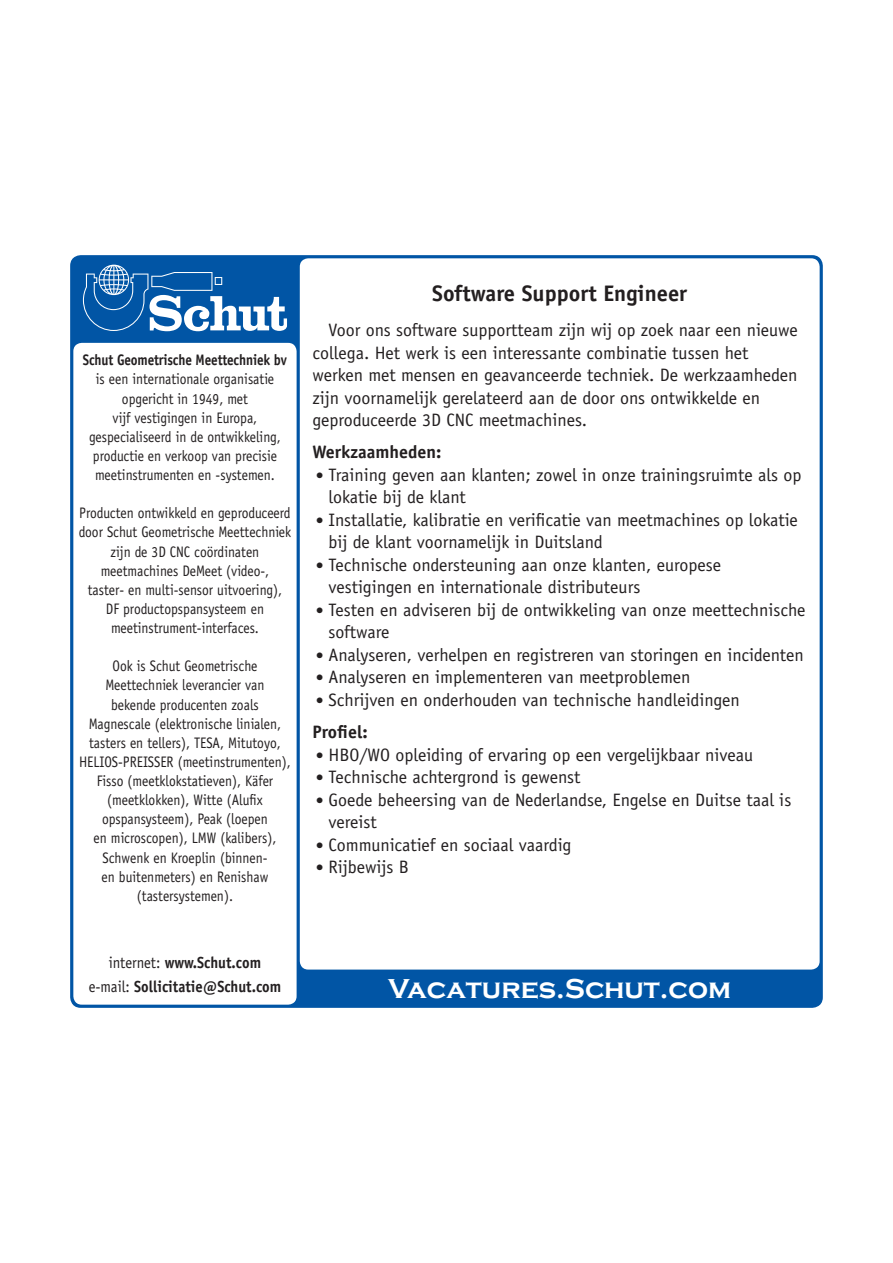
<style>
.page{position:relative;width:893px;height:1263px;background:#fff}
.page>*{position:absolute;margin:0;border:0;box-sizing:border-box;transform-origin:0 0}
.t1{font:700 28.2px "Copperplate Gothic";color:#fff}
.t2{font:700 22.5px "Officina Sans";color:#231f20}
.t3{font:18px/22.5px "Officina Sans";color:#231f20}
.t4{font:700 18px "Officina Sans";color:#231f20}
.t5{font:700 16.05px/23.4px "Officina Sans";color:#231f20;text-align:center;scale:.91 1}
.t6{font:15.3px/19px "Officina Sans";color:#231f20;text-align:center;scale:.89 1}
.t7{font:700 15.3px "Officina Sans";letter-spacing:-.01em;color:#231f20;scale:.86 1}
.s1{font-weight:400}
.s2{font-size:15.75px}
.s3{font-weight:700}
</style>
<div class="page">
<div style="left:70px;top:255px;width:753px;height:753px;background:#0155a5;border-radius:11px"></div>
<div style="left:73px;top:343px;width:224px;height:662px;background:#fff;border-radius:9px"></div>
<div style="left:300px;top:258px;width:520px;height:711px;background:#fff;border-radius:9px"></div>
<svg style="left:83px;top:265px;width:204px;height:66px"></svg>
<p class="t7" style="left:83px;top:350px;width:239px">Schut Geometrische Meettechniek bv</p>
<p class="t6" style="left:89px;top:370px;width:217px">is een internationale organisatie opgericht in 1949, met<br>vijf vestigingen in Europa, gespecialiseerd in de ontwikkeling, productie en verkoop van precisie meetinstrumenten en -systemen.</p>
<p class="t6" style="left:79px;top:504px;width:240px">Producten ontwikkeld en geproduceerd door Schut Geometrische Meettechniek zijn de 3D CNC coördinaten meetmachines DeMeet (video-,<br>taster- en multi-sensor uitvoering),<br>DF productopspansysteem en meetinstrument-interfaces.</p>
<p class="t6" style="left:79px;top:657px;width:240px">Ook is Schut Geometrische<br>Meettechniek leverancier van<br>bekende producenten zoals<br>Magnescale (elektronische linialen, tasters en tellers), TESA, Mitutoyo,<br>HELIOS-PREISSER (meetinstrumenten),<br>Fisso (meetklokstatieven), Käfer (meetklokken), Witte (Alufix opspansysteem), Peak (loepen<br>en microscopen), LMW (kalibers),<br>Schwenk en Kroeplin (binnen-<br>en buitenmeters) en Renishaw (tastersystemen).</p>
<p class="t5" style="left:89px;top:951px;width:213px"><span class="s1">internet:</span> www.Schut.com <span class="s1">e-mail:</span> Sollicitatie@Schut.com</p>
<p class="t2" style="left:432px;top:279px;width:256px">Software Support Engineer</p>
<p class="t3" style="left:313px;top:319px;width:487px;text-indent:16px">Voor ons software supportteam zijn wij op zoek naar een nieuwe collega. Het werk is een interessante combinatie tussen het werken met mensen en geavanceerde techniek. De werkzaamheden zijn voornamelijk gerelateerd aan de door ons ontwikkelde en geproduceerde 3D CNC meetmachines.</p>
<p class="t4" style="left:313px;top:441px;width:131px">Werkzaamheden:</p>
<p class="t3" style="left:328px;top:464px;width:475px;text-indent:-13px"><span class="s2">•</span> Training geven aan klanten; zowel in onze trainingsruimte als op lokatie bij de klant</p>
<p class="t3" style="left:328px;top:509px;width:471px;text-indent:-13px"><span class="s2">•</span> Installatie, kalibratie en verificatie van meetmachines op lokatie bij de klant voornamelijk in Duitsland</p>
<p class="t3" style="left:328px;top:554px;width:394px;text-indent:-13px"><span class="s2">•</span> Technische ondersteuning aan onze klanten, europese vestigingen en internationale distributeurs</p>
<p class="t3" style="left:328px;top:599px;width:479px;text-indent:-13px"><span class="s2">•</span> Testen en adviseren bij de ontwikkeling van onze meettechnische software</p>
<p class="t3" style="left:316px;top:644px;width:489px"><span class="s2">•</span> Analyseren, verhelpen en registreren van storingen en incidenten</p>
<p class="t3" style="left:316px;top:666px;width:376px"><span class="s2">•</span> Analyseren en implementeren van meetproblemen</p>
<p class="t3" style="left:313px;top:684px;width:429px;line-height:32.1px"><span class="s2">•</span> Schrijven en onderhouden van technische handleidingen<br><span class="s3">Profiel:</span></p>
<p class="t3" style="left:316px;top:743px;width:439px"><span class="s2">•</span> HBO/WO opleiding of ervaring op een vergelijkbaar niveau</p>
<p class="t3" style="left:316px;top:766px;width:266px"><span class="s2">•</span> Technische achtergrond is gewenst</p>
<p class="t3" style="left:328px;top:788px;width:464px;text-indent:-13px"><span class="s2">•</span> Goede beheersing van de Nederlandse, Engelse en Duitse taal is vereist</p>
<p class="t3" style="left:316px;top:833px;width:257px"><span class="s2">•</span> Communicatief en sociaal vaardig</p>
<p class="t3" style="left:316px;top:856px;width:95px"><span class="s2">•</span> Rijbewijs B</p>
<h1 class="t1" style="left:388px;top:973px;width:344px">Vacatures.Schut.com</h1>
</div>
